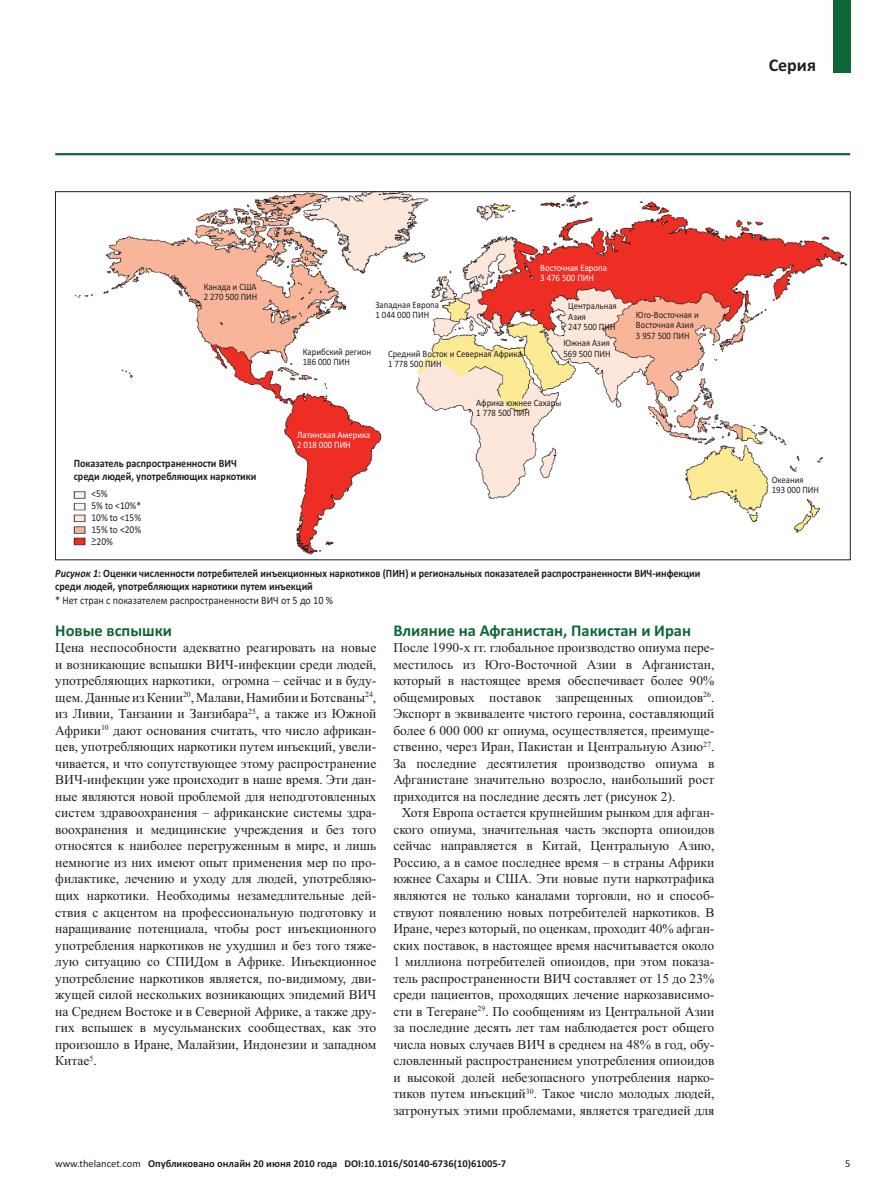
<style>
.page{position:relative;width:893px;height:1200px;background:#fff}
.page>*{position:absolute;margin:0;border:0;box-sizing:border-box;transform-origin:0 0}
.t1{font:700 18px "Calibri";color:#231f20}
.t2{font:700 16.5px "Calibri";color:#0d6736}
.t3{font:13.5px/16.5px "Times New Roman";color:#231f20;text-align:justify}
.t4{font:700 11.25px/13.5px "Calibri";color:#231f20;scale:.9 1}
.t5{font:11.25px "Calibri";color:#231f20;scale:.9 1}
.t6{font:700 10.5px "Calibri";color:#231f20}
.t7{font:10.5px/12px "Calibri";color:#231f20;scale:.9 1}
.t8{font:10.5px "Calibri";color:#231f20}
.t9{font:9.75px/10.5px "Calibri";color:#231f20;scale:.9 1}
.t10{font:9.75px/10.5px "Calibri";color:#fff;scale:.9 1}
.s1{font-style:italic}
.s2{font-weight:400}
</style>
<div class="page">
<div style="left:833px;top:0;width:17px;height:72px;background:#0d6736"></div>
<hr style="left:55px;top:153px;width:795px;height:2px;background:#0d6736">
<img style="left:74px;top:193px;width:773px;height:362px">
<img style="left:73px;top:485px;width:16px;height:64px">
<h1 class="t1" style="left:769px;top:55px;width:49px">Серия</h1>
<p class="t9" style="left:204px;top:282px;width:61px">Канада и США<br>2 270 500 ПИН</p>
<p class="t4" style="left:74px;top:456px;width:205px">Показатель распространенности ВИЧ среди людей, употребляющих наркотики</p>
<p class="t7" style="left:91px;top:488px;width:57px">&lt;5%<br>5% to &lt;10%*<br>10% to &lt;15%<br>15% to &lt;20% _&gt;20%</p>
<p class="t9" style="left:375px;top:300px;width:72px">Западная Европа<br>1 044 000 ПИН</p>
<p class="t9" style="left:303px;top:347px;width:77px">Карибский регион<br>186 000 ПИН</p>
<p class="t9" style="left:388px;top:349px;width:150px">Средний Восток и Северная Африка<br>1 778 500 ПИН</p>
<p class="t10" style="left:540px;top:263px;width:76px">Восточная Европа<br>3 476 500 ПИН</p>
<p class="t9" style="left:568px;top:302px;width:55px">Центральная<br>Азия<br>247 500 ПИН</p>
<p class="t9" style="left:563px;top:338px;width:54px">Южная Азия<br>569 500 ПИН</p>
<p class="t10" style="left:297px;top:430px;width:83px">Латинская Америка<br>2 018 000 ПИН</p>
<p class="t9" style="left:476px;top:398px;width:96px">Африка южнее Сахары<br>1 778 500 ПИН</p>
<p class="t9" style="left:636px;top:310px;width:71px">Юго-Восточная и<br>Восточная Азия<br>3 957 500 ПИН</p>
<p class="t4" style="left:55px;top:565px;width:718px"><span class="s1">Рисунок 1</span>: Оценки численности потребителей инъекционных наркотиков (ПИН) и региональных показателей распространенности ВИЧ-инфекции среди людей, употребляющих наркотики путем инъекций</p>
<p class="t5" style="left:55px;top:595px;width:310px">* Нет стран с показателем распространенности ВИЧ от 5 до 10 %</p>
<p class="t2" style="left:55px;top:620px;width:118px">Новые вспышки</p>
<p class="t3" style="left:55px;top:640px;width:323px">Цена неспособности адекватно реагировать на новые и возникающие вспышки ВИЧ-инфекции среди людей, употребляющих наркотики, огромна – сейчас и в буду&shy;щем. Данные из Кении<sup>20</sup>, Малави, Намибии и Ботсваны<sup>24</sup>, из Ливии, Танзании и Занзибара<sup>25</sup>, а также из Южной Африки<sup>10</sup> дают основания считать, что число африкан&shy;цев, употребляющих наркотики путем инъекций, увели&shy;чивается, и что сопутствующее этому распространение ВИЧ-инфекции уже происходит в наше время. Эти дан&shy;ные являются новой проблемой для неподготовленных систем здравоохранения – африканские системы здра&shy;воохранения и медицинские учреждения и без того относятся к наиболее перегруженным в мире, и лишь немногие из них имеют опыт применения мер по про&shy;филактике, лечению и уходу для людей, употребляю&shy;щих наркотики. Необходимы незамедлительные дей&shy;ствия с акцентом на профессиональную подготовку и наращивание потенциала, чтобы рост инъекционного употребления наркотиков не ухудшил и без того тяже&shy;лую ситуацию со СПИДом в Африке. Инъекционное употребление наркотиков является, по-видимому, дви&shy;жущей силой нескольких возникающих эпидемий ВИЧ на Среднем Востоке и в Северной Африке, а также дру&shy;гих вспышек в мусульманских сообществах, как это произошло в Иране, Малайзии, Индонезии и западном Китае<sup>5</sup>.</p>
<p class="t2" style="left:393px;top:620px;width:299px">Влияние на Афганистан, Пакистан и Иран</p>
<p class="t3" style="left:393px;top:640px;width:323px">После 1990-х гг. глобальное производство опиума пере&shy;местилось из Юго-Восточной Азии в Афганистан, который в настоящее время обеспечивает более 90% общемировых поставок запрещенных опиоидов<sup>26</sup>.<br>Экспорт в эквиваленте чистого героина, составляющий более 6 000 000 кг опиума, осуществляется, преимуще&shy;ственно, через Иран, Пакистан и Центральную Азию<sup>27</sup>.<br>За последние десятилетия производство опиума в Афганистане значительно возросло, наибольший рост приходится на последние десять лет (рисунок 2).</p>
<p class="t3" style="left:393px;top:805px;width:323px;text-indent:9px">Хотя Европа остается крупнейшим рынком для афган&shy;ского опиума, значительная часть экспорта опиоидов сейчас направляется в Китай, Центральную Азию, Россию, а в самое последнее время – в страны Африки южнее Сахары и США. Эти новые пути наркотрафика являются не только каналами торговли, но и способ&shy;ствуют появлению новых потребителей наркотиков. В Иране, через который, по оценкам, проходит 40% афган&shy;ских поставок, в настоящее время насчитывается около 1 миллиона потребителей опиоидов, при этом показа&shy;тель распространенности ВИЧ составляет от 15 до 23% среди пациентов, проходящих лечение наркозависимо&shy;сти в Тегеране<sup>29</sup>. По сообщениям из Центральной Азии за последние десять лет там наблюдается рост общего числа новых случаев ВИЧ в среднем на 48% в год, обу&shy;словленный распространением употребления опиоидов и высокой долей небезопасного употребления нарко&shy;тиков путем инъекций<sup>30</sup>. Такое число молодых людей, затронутых этими проблемами, является трагедией для</p>
<p class="t9" style="left:772px;top:475px;width:54px">Океания<br>193 000 ПИН</p>
<p class="t6" style="left:55px;top:1157px;width:452px"><span class="s2">www.thelancet.com</span> Опубликовано онлайн 20 июня 2010 года DOI:10.1016/S0140-6736(10)61005-7</p>
<p class="t8" style="left:845px;top:1159px;width:7px">5</p>
</div>
